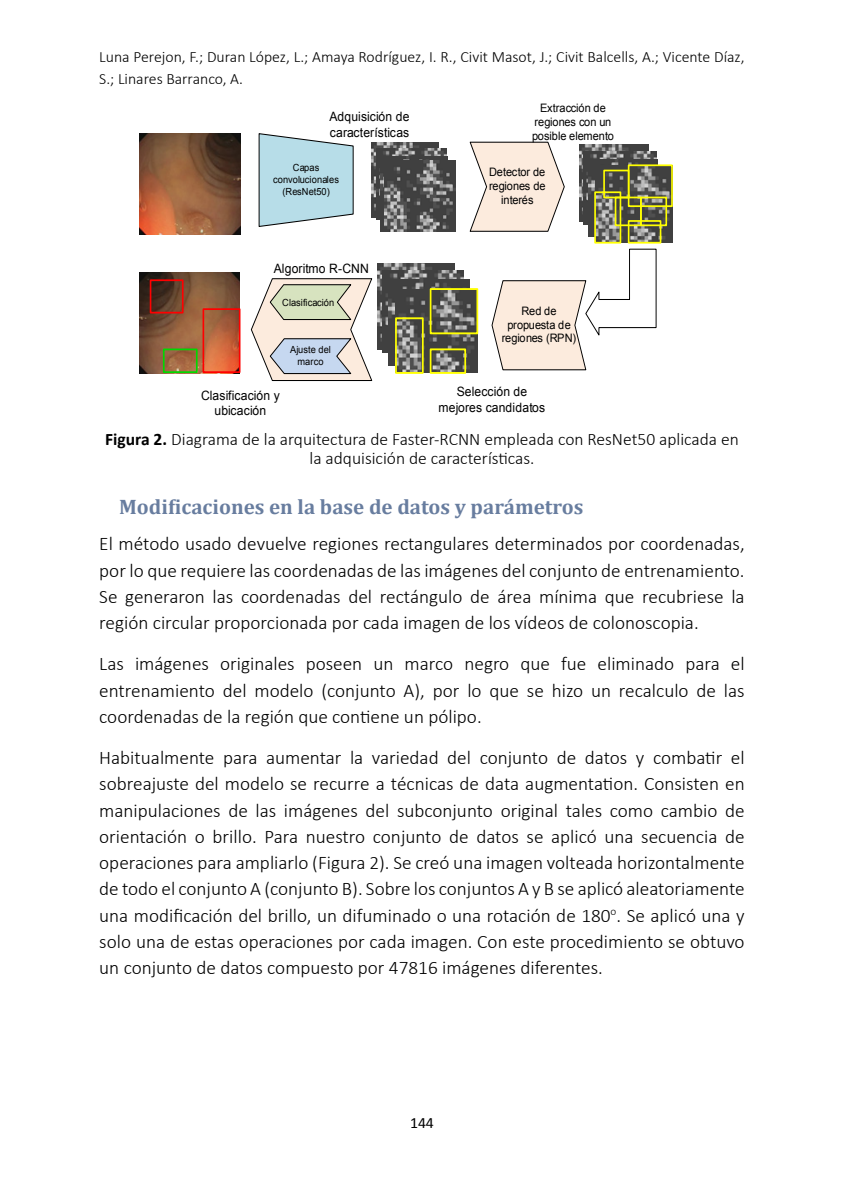
<style>
.page{position:relative;width:844px;height:1191px;background:#fff}
.page>*{position:absolute;margin:0;border:0;box-sizing:border-box;transform-origin:0 0}
.t1{font:700 21px "Cambria";color:#687d9f}
.t2{font:300 19.25px/26.2px "Calibri";color:#000;text-align:justify}
.t3{font:300 17.5px/19.2px "Calibri";color:#000;text-align:center}
.t4{font:300 15.75px/22.8px "Calibri";color:#000}
.t5{font:15.75px "Calibri";color:#000}
.t6{font:12.95px/15.8px "Arial";letter-spacing:.015em;color:#000;text-align:center;scale:.94 1}
.t7{font:11.72px/13.8px "Arial";letter-spacing:-.015em;color:#000;text-align:center;scale:.94 1}
.t8{font:9.8px/11.7px "Arial";letter-spacing:.005em;color:#000;text-align:center;scale:.94 1}
.s1{font-weight:700}
</style>
<div class="page">
<img style="left:140px;top:134px;width:100px;height:100px">
<img style="left:371px;top:143px;width:67px;height:74px">
<img style="left:140px;top:272px;width:99px;height:101px">
<div style="left:163px;top:348px;width:34px;height:25px;border:2px solid #00d900"></div>
<div style="left:150px;top:279px;width:33px;height:34px;border:2px solid #f00"></div>
<div style="left:202px;top:308px;width:38px;height:65px;border:2px solid #f00"></div>
<img style="left:376px;top:149px;width:70px;height:71px">
<img style="left:381px;top:157px;width:66px;height:74px">
<img style="left:385px;top:161px;width:70px;height:70px">
<img style="left:378px;top:264px;width:76px;height:85px">
<img style="left:383px;top:271px;width:80px;height:81px">
<img style="left:388px;top:280px;width:81px;height:85px">
<img style="left:396px;top:289px;width:81px;height:84px">
<div style="left:395px;top:317px;width:28px;height:57px;border:2px solid #ff0"></div>
<div style="left:429px;top:348px;width:37px;height:26px;border:2px solid #ff0"></div>
<div style="left:429px;top:288px;width:49px;height:46px;border:2px solid #ff0"></div>
<img style="left:579px;top:145px;width:69px;height:77px">
<img style="left:583px;top:151px;width:73px;height:73px">
<img style="left:588px;top:159px;width:69px;height:77px">
<img style="left:595px;top:165px;width:76px;height:78px">
<div style="left:594px;top:191px;width:27px;height:52px;border:2px solid #ff0"></div>
<div style="left:627px;top:220px;width:34px;height:23px;border:2px solid #ff0"></div>
<div style="left:627px;top:164px;width:45px;height:43px;border:2px solid #ff0"></div>
<div style="left:603px;top:170px;width:26px;height:28px;border:2px solid #ff0"></div>
<div style="left:640px;top:197px;width:27px;height:29px;border:2px solid #ff0"></div>
<div style="left:614px;top:197px;width:27px;height:29px;border:2px solid #ff0"></div>
<svg style="left:258px;top:133px;width:95px;height:94px;background:#badae3"></svg>
<svg style="left:251px;top:278px;width:121px;height:103px"></svg>
<svg style="left:469px;top:142px;width:95px;height:90px"></svg>
<svg style="left:491px;top:248px;width:165px;height:122px"></svg>
<p class="t4" style="left:99px;top:45px;width:646px">Luna Perejon, F.; Duran López, L.; Amaya Rodríguez, I. R., Civit Masot, J.; Civit Balcells, A.; Vicente Díaz,<br>S.; Linares Barranco, A.</p>
<p class="t6" style="left:329px;top:109px;width:87px;text-align:left">Adquisición de características</p>
<p class="t7" style="left:532px;top:101px;width:89px">Extracción de regiones con un posible elemento</p>
<p class="t8" style="left:273px;top:162px;width:72px">Capas convolucionales (ResNet50)</p>
<p class="t6" style="left:274px;top:261px;width:103px">Algoritmo R-CNN</p>
<p class="t8" style="left:282px;top:296px;width:57px">Clasificación</p>
<p class="t8" style="left:290px;top:344px;width:45px">Ajuste del marco</p>
<p class="t7" style="left:489px;top:165px;width:62px">Detector de regiones de interés</p>
<p class="t7" style="left:501px;top:304px;width:81px">Red de propuesta de regiones (RPN)</p>
<p class="t6" style="left:438px;top:384px;width:115px">Selección de mejores candidatos</p>
<p class="t6" style="left:201px;top:387px;width:85px">Clasificación y ubicación</p>
<p class="t3" style="left:105px;top:429px;width:635px"><span class="s1">Figura 2.</span> Diagrama de la arquitectura de Faster-RCNN empleada con ResNet50 aplicada en la adquisición de características.</p>
<p class="t1" style="left:119px;top:494px;width:466px">Modificaciones en la base de datos y parámetros</p>
<p class="t2" style="left:99px;top:531px;width:646px">El método usado devuelve regiones rectangulares determinados por coordenadas, por lo que requiere las coordenadas de las imágenes del conjunto de entrenamiento.<br>Se generaron las coordenadas del rectángulo de área mínima que recubriese la región circular proporcionada por cada imagen de los vídeos de colonoscopia.</p>
<p class="t2" style="left:99px;top:650px;width:646px">Las imágenes originales poseen un marco negro que fue eliminado para el entrenamiento del modelo (conjunto A), por lo que se hizo un recalculo de las coordenadas de la región que contiene un pólipo.</p>
<p class="t2" style="left:99px;top:744px;width:646px">Habitualmente para aumentar la variedad del conjunto de datos y combatir el sobreajuste del modelo se recurre a técnicas de data augmentation. Consisten en manipulaciones de las imágenes del subconjunto original tales como cambio de orientación o brillo. Para nuestro conjunto de datos se aplicó una secuencia de operaciones para ampliarlo (Figura 2). Se creó una imagen volteada horizontalmente de todo el conjunto A (conjunto B). Sobre los conjuntos A y B se aplicó aleatoriamente una modificación del brillo, un difuminado o una rotación de 180<sup>o</sup>. Se aplicó una y solo una de estas operaciones por cada imagen. Con este procedimiento se obtuvo un conjunto de datos compuesto por 47816 imágenes diferentes.</p>
<p class="t5" style="left:410px;top:1113px;width:25px">144</p>
</div>
